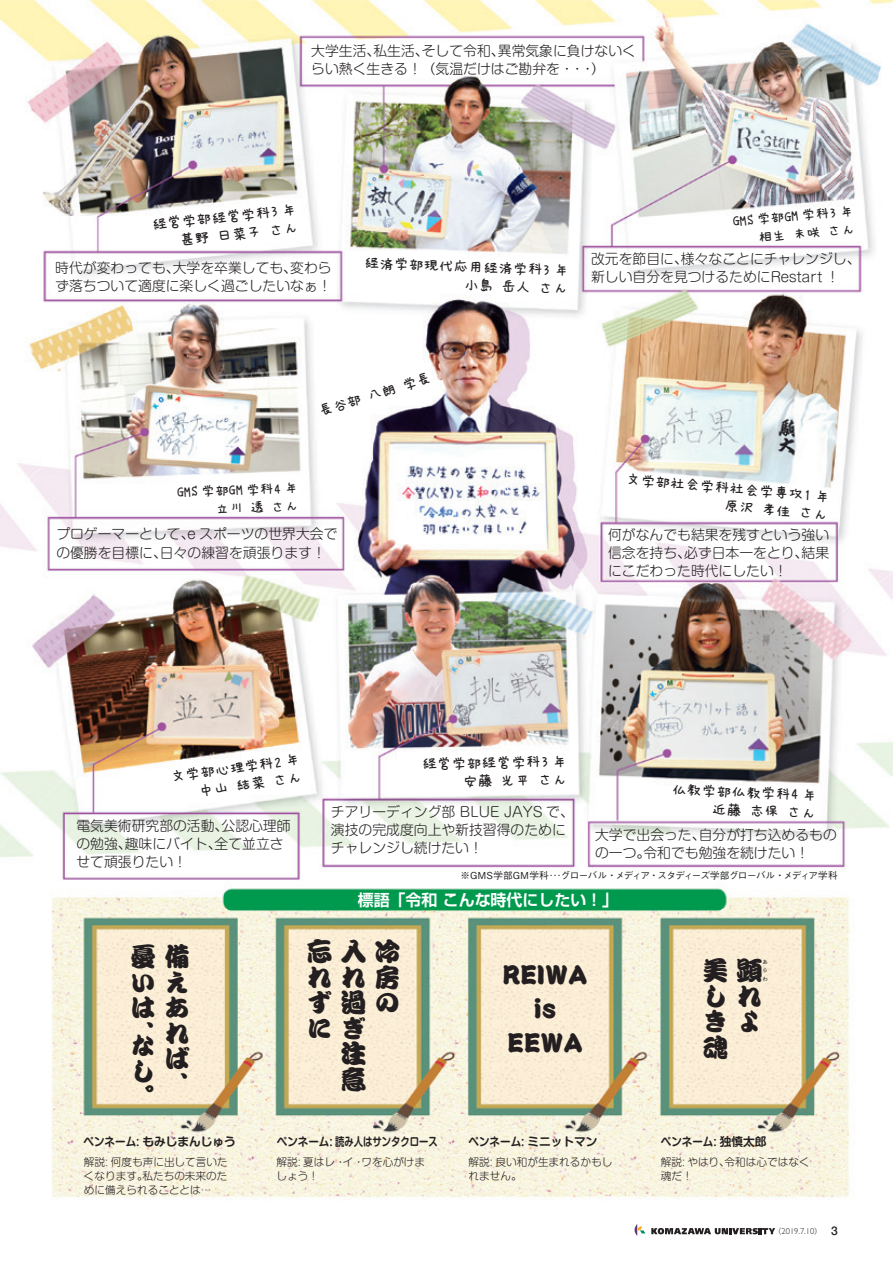
<style>
.page{position:relative;width:893px;height:1263px;background:#fff}
.page>*{position:absolute;margin:0;border:0;box-sizing:border-box;transform-origin:0 0}
.t1{font:900 25.5px/25.5px "Kanteiryu Std";color:#231f20;text-align:justify}
.t2{font:700 15.9px "Shin Go Pro De";color:#fff}
.t3{font:14.85px/18px "Sanafon Maru";color:#231f20;text-align:right}
.t4{font:300 13.8px/18.1px "Shin M Go Pro";color:#231f20}
.t5{font:13.8px/18.1px "Sanafon Maru";color:#231f20;text-align:right}
.t6{font:700 11.7px "Shin M Go Pro De";color:#231f20;scale:.9 1}
.t7{font:300 10.65px/13.8px "Shin M Go Pro";color:#231f20}
.t8{font:500 9.6px "Gothic BBB Pr 6 N";letter-spacing:-.05em;color:#231f20}
.t9{font:300 8.55px "Gill Sans";color:#231f20}
.t10{font:300 5.25px/8.6px "Shin Go Pro";color:#231f20;text-align:justify}
.s1{font-family:"Shin Go Pr 6 N";font-size:7.5px}
.s2{font-family:"Helvetica Neue";font-weight:500;font-size:12px}
</style>
<div class="page">
<img style="left:0;top:0;width:893px;height:1235px">
<svg style="left:651px;top:1228px;width:124px;height:6px"></svg>
<svg style="left:635px;top:1224px;width:10px;height:12px"></svg>
<p class="t4" style="left:311px;top:40px;width:326px">大学生活、私生活、そして令和、異常気象に負けないくらい熱く生きる！（気温だけはご勘弁を・・・）</p>
<p class="t3" style="left:151px;top:216px;width:147px;rotate:-6deg">経営学部経営学科3 年甚野 日菜子 さん</p>
<p class="t5" style="left:732px;top:212px;width:122px;rotate:-5deg">GMS 学部GM 学科3 年相生 未咲 さん</p>
<p class="t4" style="left:55px;top:257px;width:278px">時代が変わっても、大学を卒業しても、変わらず落ちついて適度に楽しく過ごしたいなぁ！</p>
<p class="t3" style="left:365px;top:254px;width:206px;rotate:2deg">経済学部現代応用経済学科3 年小島 岳人 さん</p>
<p class="t4" style="left:591px;top:248px;width:271px">改元を節目に、様々なことにチャレンジし、新しい自分を見つけるためにRestart ！</p>
<p class="t3" style="left:317px;top:402px;width:118px;rotate:-17deg">長谷部 八朗 学長</p>
<p class="t5" style="left:177px;top:483px;width:122px;rotate:-2deg">GMS 学部GM 学科4 年立川 透 さん</p>
<p class="t3" style="left:627px;top:470px;width:206px;rotate:5deg">文学部社会学科社会学専攻1 年原沢 孝佳 さん</p>
<p class="t4" style="left:608px;top:524px;width:223px;text-align:justify">何がなんでも結果を残すという強い信念を持ち、必ず日本一をとり、結果にこだわった時代にしたい！</p>
<p class="t4" style="left:56px;top:523px;width:283px">プロゲーマーとして、e スポーツの世界大会での優勝を目標に、日々の練習を頑張ります！</p>
<p class="t3" style="left:169px;top:768px;width:132px;rotate:-8deg">文学部心理学科2 年中山 結菜 さん</p>
<p class="t3" style="left:422px;top:755px;width:147px;rotate:-1deg">経営学部経営学科3 年安藤 光平 さん</p>
<p class="t4" style="left:76px;top:815px;width:216px">電気美術研究部の活動、公認心理師の勉強、趣味にバイト、全て並立させて頑張りたい！</p>
<p class="t3" style="left:672px;top:780px;width:147px;rotate:2deg">仏教学部仏教学科4 年近藤 志保 さん</p>
<p class="t4" style="left:331px;top:801px;width:244px">チアリーディング部 BLUE JAYS で、演技の完成度向上や新技習得のためにチャレンジし続けたい！</p>
<p class="t4" style="left:595px;top:824px;width:243px">大学で出会った、自分が打ち込めるものの一つ。令和でも勉強を続けたい！</p>
<p class="t8" style="left:461px;top:867px;width:379px">※GMS学部GM学科･･･グローバル・メディア・スタディーズ学部グローバル・メディア学科</p>
<p class="t1" style="left:130px;top:942px;width:60px">憂備いえはあ、れ</p>
<p class="t1" style="left:130px;top:1031px;width:25px">なし。</p>
<p class="t1" style="left:164px;top:1044px;width:26px">ば、</p>
<p class="t2" style="left:358px;top:887px;width:262px">標語「令和 こんな時代にしたい！」</p>
<p class="t1" style="left:307px;top:937px;width:94px">忘入冷</p>
<p class="t1" style="left:307px;top:962px;width:94px">れれ房</p>
<p class="t1" style="left:307px;top:988px;width:93px">ず過の</p>
<p class="t1" style="left:307px;top:1013px;width:60px">にぎ</p>
<p class="t1" style="left:341px;top:1039px;width:26px">注</p>
<p class="t1" style="left:341px;top:1064px;width:26px">意</p>
<p class="t1" style="left:503px;top:956px;width:86px;line-height:34px;text-align:center">REIWA is<br>EEWA</p>
<p class="t1" style="left:703px;top:956px;width:60px">美顕</p>
<p class="t10" style="left:762px;top:957px;width:6px">あらわ</p>
<p class="t1" style="left:703px;top:981px;width:26px">しき魂</p>
<p class="t1" style="left:737px;top:981px;width:25px">れよ</p>
<p class="t6" style="left:84px;top:1132px;width:171px">ペンネーム: もみじまんじゅう</p>
<p class="t6" style="left:277px;top:1132px;width:181px">ペンネーム: 読み人はサンタクロース</p>
<p class="t6" style="left:469px;top:1132px;width:145px">ペンネーム: ミニットマン</p>
<p class="t6" style="left:661px;top:1132px;width:119px">ペンネーム: 独慎太郎</p>
<p class="t7" style="left:84px;top:1154px;width:145px;text-align:justify">解説: 何度も声に出して言いたくなります。私たちの未来のために備えられることとは…</p>
<p class="t7" style="left:276px;top:1154px;width:150px">解説: 夏はレ・イ・ワを心がけましょう！</p>
<p class="t7" style="left:661px;top:1154px;width:150px">解説: やはり、令和は心ではなく魂だ！</p>
<p class="t7" style="left:469px;top:1154px;width:145px">解説: 良い和が生まれるかもしれません。</p>
<p class="t9" style="left:774px;top:1226px;width:65px"><span class="s1">（</span>2019.7.10<span class="s1">）</span> <span class="s2">3</span></p>
</div>
